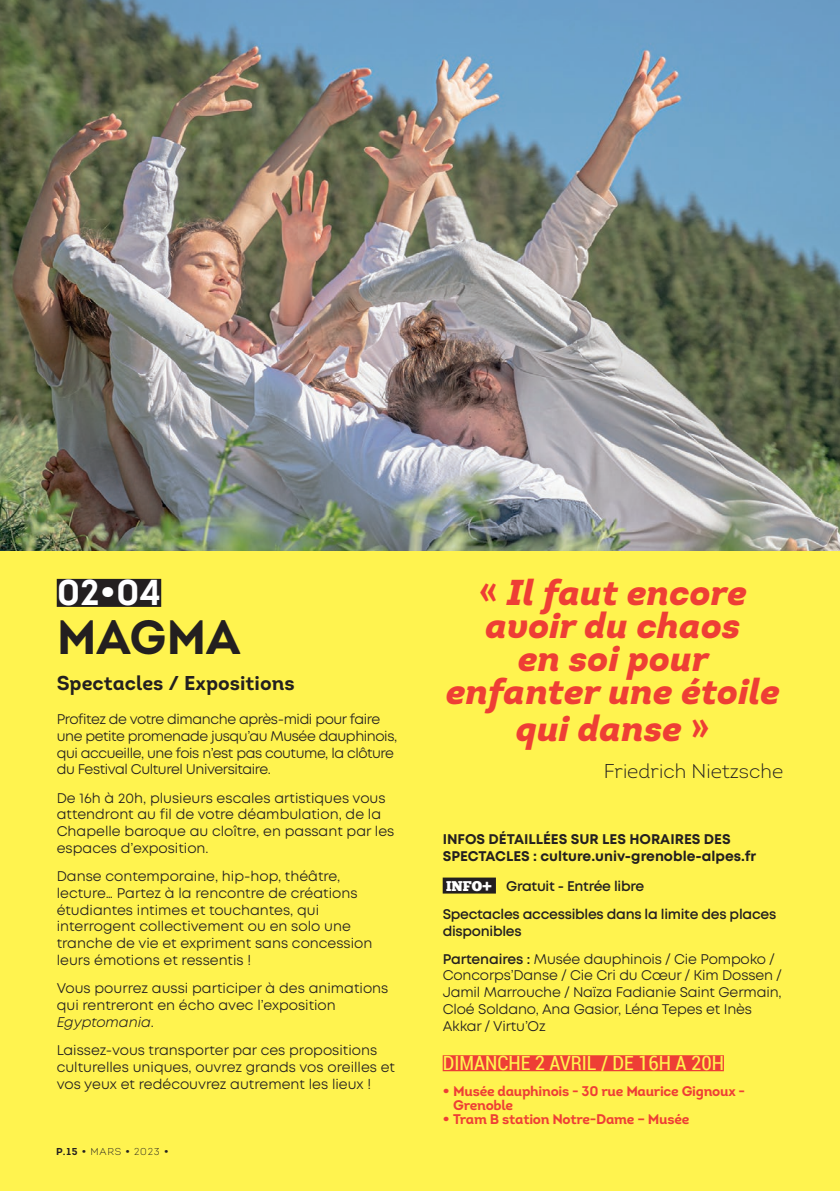
<style>
.page{position:relative;width:840px;height:1191px;background:#fff}
.page>*{position:absolute;margin:0;border:0;box-sizing:border-box;transform-origin:0 0}
.t1{font:700 48px "Intro";color:#231f20}
.t2{font:italic 900 36px/32.8px "Intro";color:#ee3e35;text-align:center}
.t3{font:700 36px "Intro";color:#fff}
.t4{font:condensed 20px "Roboto";color:#fff34f}
.t5{font:20px "Intro Bold Alt";color:#231f20}
.t6{font:300 20px "Intro";color:#231f20}
.t7{font:14px/16.8px "Mont";color:#231f20}
.t8{font:14px/16.8px "Mont";letter-spacing:-.03em;color:#231f20}
.t9{font:14px/14px "Intro Bold Alt";letter-spacing:-.02em;color:#ee3e35}
.t10{font:700 14px/16.8px "Mont";color:#231f20}
.t11{font:600 14px/28.2px "Mont";letter-spacing:-.02em;color:#231f20}
.t12{font:300 10px "Intro";letter-spacing:.08em;color:#231f20}
.s1{font-style:italic}
.s2{font-family:"Intro Bold Alt";font-weight:400}
.s3{font-family:"Intro Black Alt";font-weight:400;font-style:normal}
.s4{font-family:"Chunk Five Ex";font-weight:400;color:#fff}
.s5{font-weight:600}
.s6{font-family:"Intro Black Alt"}
</style>
<div class="page">
<div style="left:0;top:0;width:839px;height:1191px;background:#fff34f"></div>
<img style="left:0;top:0;width:839px;height:550px">
<div style="left:57px;top:579px;width:104px;height:28px;background:#231f20"></div>
<div style="left:442px;top:877px;width:53px;height:16px;background:#231f20"></div>
<div style="left:442px;top:1055px;width:281px;height:16px;background:#ee3e35"></div>
<h2 class="t3" style="left:57px;top:570px;width:106px">02•04</h2>
<h1 class="t1" style="left:57px;top:606px;width:185px">MAGMA</h1>
<h3 class="t5" style="left:57px;top:670px;width:239px">Spectacles / Expositions</h3>
<p class="t8" style="left:57px;top:710px;width:342px">Profitez de votre dimanche après-midi pour faire une petite promenade jusqu’au Musée dauphinois, qui accueille, une fois n’est pas coutume, la clôture du Festival Culturel Universitaire.</p>
<p class="t7" style="left:57px;top:789px;width:339px">De 16h à 20h, plusieurs escales artistiques vous attendront au fil de votre déambulation, de la Chapelle baroque au cloître, en passant par les espaces d’exposition.</p>
<p class="t7" style="left:57px;top:868px;width:317px">Danse contemporaine, hip-hop, théâtre, lecture… Partez à la rencontre de créations étudiantes intimes et touchantes, qui interrogent collectivement ou en solo une tranche de vie et expriment sans concession leurs émotions et ressentis !</p>
<p class="t7" style="left:57px;top:980px;width:333px">Vous pourrez aussi participer à des animations qui rentreront en écho avec l’exposition<br><span class="s1">Egyptomania</span>.</p>
<p class="t7" style="left:57px;top:1041px;width:339px">Laissez-vous transporter par ces propositions culturelles uniques, ouvrez grands vos oreilles et vos yeux et redécouvrez autrement les lieux !</p>
<p class="t12" style="left:56px;top:1145px;width:114px"><span class="s2">P.15 •</span> MARS <span class="s2">•</span> 2023 <span class="s2">•</span></p>
<h2 class="t2" style="left:446px;top:576px;width:335px"><span class="s3">«</span> Il faut encore avoir du chaos<br>en soi pour enfanter une étoile</h2>
<h2 class="t2" style="left:515px;top:711px;width:195px">qui danse <span class="s3">»</span></h2>
<h3 class="t6" style="left:603px;top:758px;width:181px">Friedrich Nietzsche</h3>
<p class="t10" style="left:442px;top:831px;width:315px">INFOS DÉTAILLÉES SUR LES HORAIRES DES<br>SPECTACLES : culture.univ-grenoble-alpes.fr</p>
<p class="t11" style="left:442px;top:871px;width:335px"><span class="s4">INFO+</span> Gratuit - Entrée libre<br>Spectacles accessibles dans la limite des places</p>
<p class="t7" style="left:442px;top:916px;width:334px;line-height:28.2px"><span class="s5">disponibles<br>Partenaires :</span> Musée dauphinois / Cie Pompoko /</p>
<p class="t7" style="left:442px;top:967px;width:341px">Concorps’Danse / Cie Cri du Cœur / Kim Dossen / Jamil Marrouche / Naïza Fadianie Saint Germain, Cloé Soldano, Ana Gasior, Léna Tepes et Inès Akkar / Virtu’Oz</p>
<h3 class="t4" style="left:442px;top:1052px;width:282px">DIMANCHE 2 AVRIL / DE 16H À 20H</h3>
<p class="t9" style="left:453px;top:1083px;width:293px;text-indent:-11px"><span class="s6">•</span> Musée dauphinois - 30 rue Maurice Gignoux -<br>Grenoble</p>
<p class="t9" style="left:442px;top:1111px;width:248px"><span class="s6">•</span> Tram B station Notre-Dame – Musée</p>
</div>
